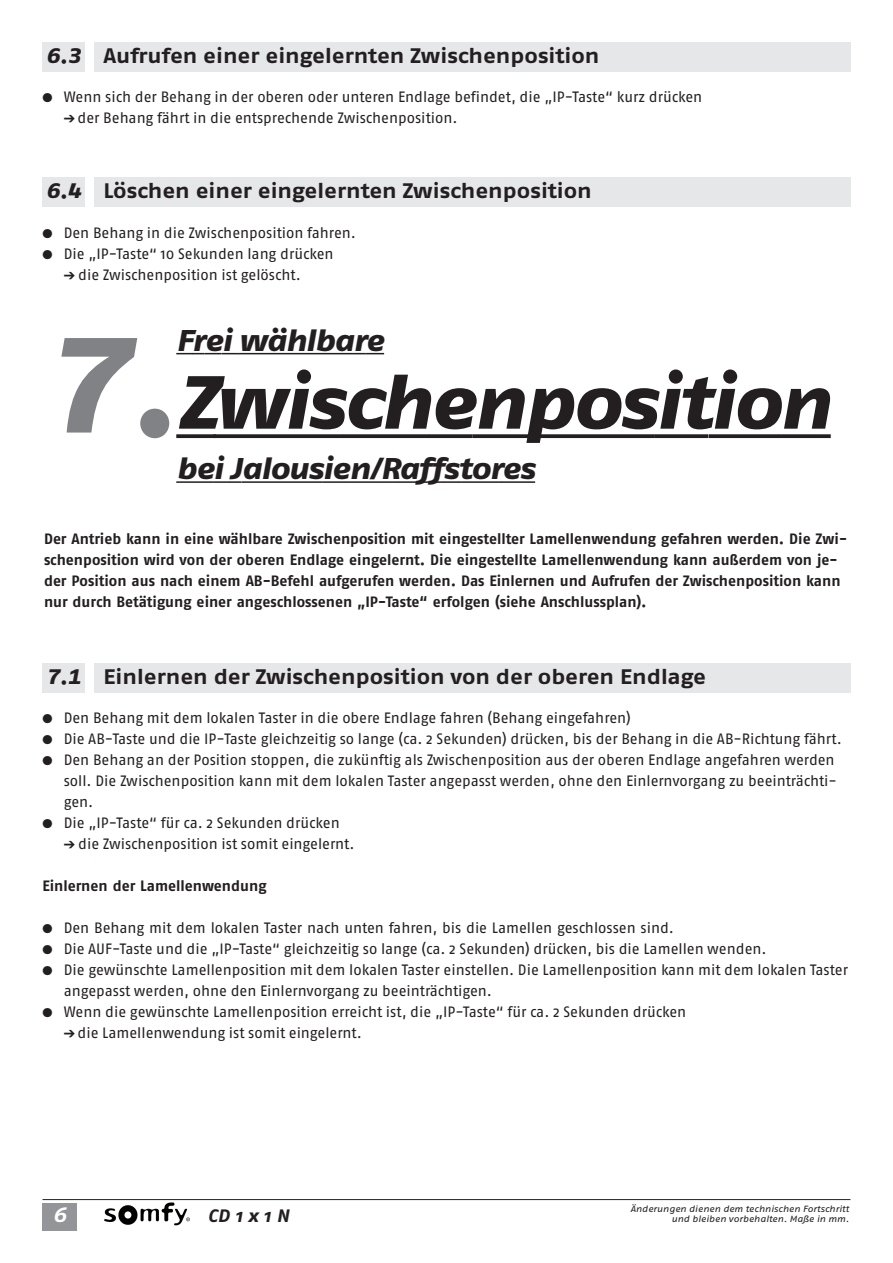
<style>
.page{position:relative;width:893px;height:1263px;background:#fff}
.page>*{position:absolute;margin:0;border:0;box-sizing:border-box;transform-origin:0 0}
.t1{font:italic 135px "Fago Ex Exb Tf";color:#808285}
.t2{font:italic 75px "Fago Ex Exb";letter-spacing:-.035em;color:#231f20}
.t3{font:italic 30px "Fago Ex Exb";letter-spacing:-.035em;color:#231f20}
.t4{font:700 21px "Fago Ex";letter-spacing:-.005em;color:#231f20}
.t5{font:italic 700 21px "Fago Ex";color:#fff}
.t6{font:italic 700 18px "Fago Ex";color:#231f20}
.t7{font:15px/21px "Fago No";letter-spacing:-.005em;color:#231f20}
.t8{font:700 15px/21px "Fago No";color:#231f20}
.t9{font:italic 9px "Fago Ex";color:#231f20}
.s1{font-family:"Fago Ex Exb Tf";font-weight:400;font-style:italic}
</style>
<div class="page">
<img style="left:93px;top:1200px;width:108px;height:26px">
<hr style="left:43px;top:1199px;width:807px;height:1px;background:#231f20">
<div style="left:43px;top:1203px;width:34px;height:27px;background:#939598"></div>
<div style="left:94px;top:177px;width:756px;height:30px;background:#e6e7e9"></div>
<div style="left:43px;top:177px;width:42px;height:30px;background:#e6e7e9"></div>
<div style="left:94px;top:663px;width:756px;height:30px;background:#e6e7e9"></div>
<div style="left:43px;top:663px;width:42px;height:30px;background:#e6e7e9"></div>
<svg style="left:176px;top:353px;width:62px;height:1px"></svg>
<hr style="left:238px;top:353px;width:115px;height:1px;background:#231f20">
<svg style="left:353px;top:353px;width:31px;height:1px"></svg>
<svg style="left:176px;top:434px;width:38px;height:4px"></svg>
<svg style="left:214px;top:434px;width:128px;height:4px"></svg>
<svg style="left:342px;top:434px;width:87px;height:4px"></svg>
<svg style="left:429px;top:434px;width:44px;height:4px"></svg>
<svg style="left:473px;top:434px;width:181px;height:4px"></svg>
<svg style="left:654px;top:434px;width:54px;height:4px"></svg>
<svg style="left:709px;top:434px;width:69px;height:4px"></svg>
<svg style="left:778px;top:434px;width:53px;height:4px"></svg>
<hr style="left:176px;top:481px;width:37px;height:2px;background:#231f20">
<svg style="left:213px;top:481px;width:28px;height:2px"></svg>
<hr style="left:241px;top:481px;width:82px;height:2px;background:#231f20">
<hr style="left:322px;top:481px;width:27px;height:2px;background:#231f20">
<hr style="left:349px;top:481px;width:50px;height:2px;background:#231f20">
<svg style="left:399px;top:481px;width:72px;height:2px"></svg>
<hr style="left:471px;top:481px;width:31px;height:2px;background:#231f20">
<hr style="left:502px;top:481px;width:33px;height:2px;background:#231f20">
<div style="left:94px;top:43px;width:756px;height:29px;background:#e6e7e9"></div>
<div style="left:43px;top:43px;width:42px;height:29px;background:#e6e7e9"></div>
<h3 class="t4" style="left:47px;top:49px;width:554px"><span class="s1">6.3</span> Aufrufen einer eingelernten Zwischenposition</h3>
<p class="t7" style="left:43px;top:88px;width:661px">● Wenn sich der Behang in der oberen oder unteren Endlage befindet, die „IP-Taste“ kurz drücken</p>
<p class="t7" style="left:64px;top:109px;width:395px">➔ der Behang fährt in die entsprechende Zwischenposition.</p>
<h3 class="t4" style="left:47px;top:183px;width:547px"><span class="s1">6.4</span> Löschen einer eingelernten Zwischenposition</h3>
<p class="t7" style="left:43px;top:223px;width:315px">● Den Behang in die Zwischenposition fahren.</p>
<p class="t7" style="left:43px;top:244px;width:293px">● Die „IP-Taste“ 10 Sekunden lang drücken</p>
<p class="t7" style="left:64px;top:265px;width:239px">➔ die Zwischenposition ist gelöscht.</p>
<h1 class="t1" style="left:43px;top:333px;width:138px">7.</h1>
<h3 class="t3" style="left:176px;top:329px;width:209px">Frei wählbare</h3>
<h2 class="t2" style="left:176px;top:374px;width:656px">Zwischenposition</h2>
<h3 class="t3" style="left:176px;top:457px;width:360px">bei Jalousien/Raffstores</h3>
<p class="t8" style="left:44px;top:530px;width:805px">Der Antrieb kann in eine wählbare Zwischenposition mit eingestellter Lamellenwendung gefahren werden. Die Zwi&shy;schenposition wird von der oberen Endlage eingelernt. Die eingestellte Lamellenwendung kann außerdem von je&shy;der Position aus nach einem AB-Befehl aufgerufen werden. Das Einlernen und Aufrufen der Zwischenposition kann nur durch Betätigung einer angeschlossenen „IP-Taste“ erfolgen (siehe Anschlussplan).</p>
<h3 class="t4" style="left:47px;top:669px;width:661px"><span class="s1">7.1</span> Einlernen der Zwischenposition von der oberen Endlage</h3>
<p class="t7" style="left:43px;top:708px;width:590px">● Den Behang mit dem lokalen Taster in die obere Endlage fahren (Behang eingefahren)</p>
<p class="t7" style="left:43px;top:729px;width:801px">● Die AB-Taste und die IP-Taste gleichzeitig so lange (ca. 2 Sekunden) drücken, bis der Behang in die AB-Richtung fährt.</p>
<p class="t7" style="left:64px;top:750px;width:775px;text-indent:-21px">● Den Behang an der Position stoppen, die zukünftig als Zwischenposition aus der oberen Endlage angefahren werden soll. Die Zwischenposition kann mit dem lokalen Taster angepasst werden, ohne den Einlernvorgang zu beeinträchti&shy;gen.</p>
<p class="t7" style="left:43px;top:813px;width:299px">● Die „IP-Taste“ für ca. 2 Sekunden drücken</p>
<p class="t7" style="left:64px;top:834px;width:292px">➔ die Zwischenposition ist somit eingelernt.</p>
<p class="t8" style="left:43px;top:876px;width:226px">Einlernen der Lamellenwendung</p>
<p class="t7" style="left:43px;top:918px;width:633px">● Den Behang mit dem lokalen Taster nach unten fahren, bis die Lamellen geschlossen sind.</p>
<p class="t7" style="left:43px;top:939px;width:726px">● Die AUF-Taste und die „IP-Taste“ gleichzeitig so lange (ca. 2 Sekunden) drücken, bis die Lamellen wenden.</p>
<p class="t7" style="left:64px;top:960px;width:786px;text-indent:-21px">● Die gewünschte Lamellenposition mit dem lokalen Taster einstellen. Die Lamellenposition kann mit dem lokalen Taster angepasst werden, ohne den Einlernvorgang zu beeinträchtigen.</p>
<p class="t7" style="left:43px;top:1002px;width:645px">● Wenn die gewünschte Lamellenposition erreicht ist, die „IP-Taste“ für ca. 2 Sekunden drücken</p>
<p class="t7" style="left:64px;top:1023px;width:300px">➔ die Lamellenwendung ist somit eingelernt.</p>
<p class="t9" style="left:630px;top:1205px;width:220px">Änderungen dienen dem technischen Fortschritt</p>
<h3 class="t5" style="left:53px;top:1208px;width:15px">6</h3>
<p class="t6" style="left:207px;top:1209px;width:83px">CD 1 x 1 N</p>
<p class="t9" style="left:671px;top:1216px;width:179px">und bleiben vorbehalten. Maße in mm.</p>
</div>
